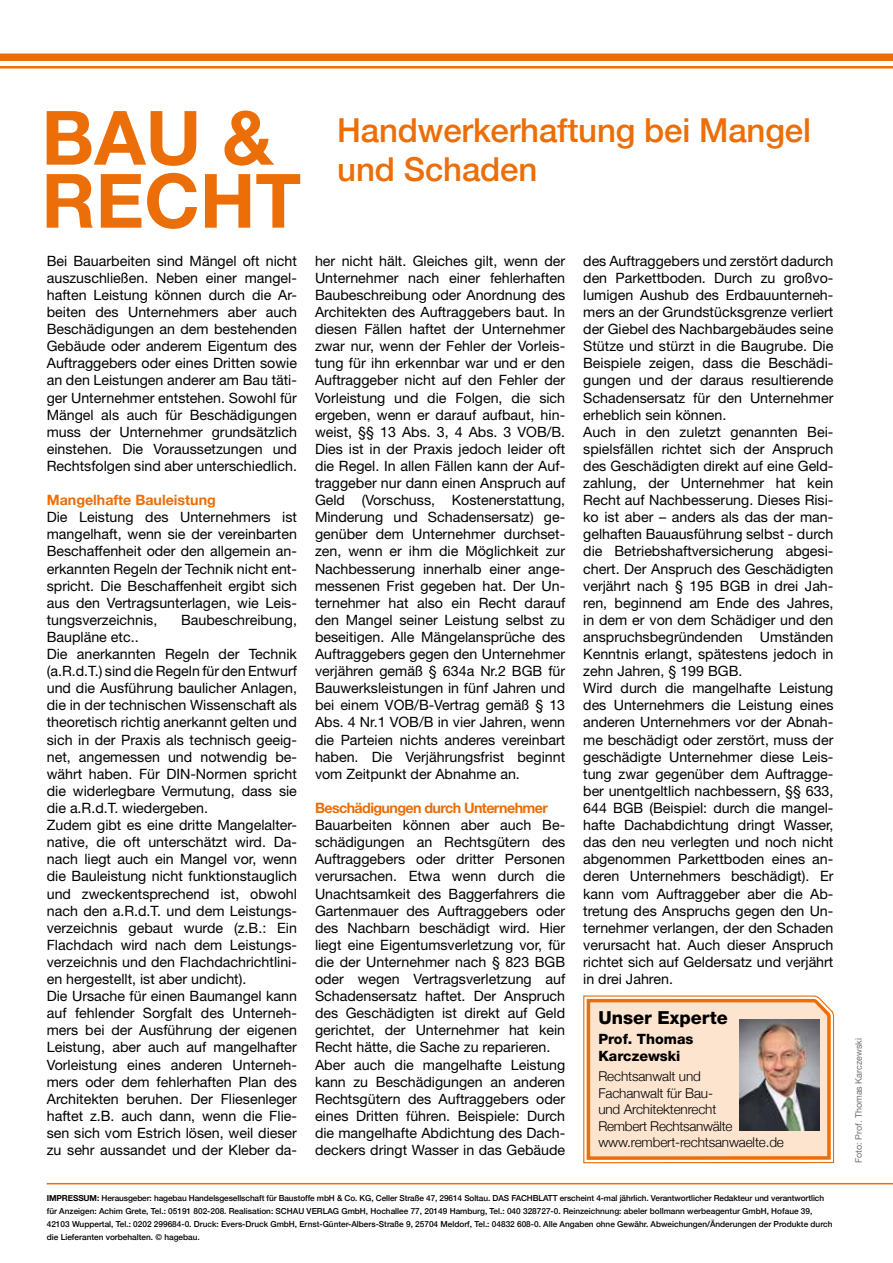
<style>
.page{position:relative;width:893px;height:1263px;background:#fff}
.page>*{position:absolute;margin:0;border:0;box-sizing:border-box;transform-origin:0 0}
.t1{font:700 75px/63px "Helvetica Neue";color:#eb6e08}
.t2{font:500 33px/39.6px "Helvetica Neue";letter-spacing:-.005em;color:#eb6e08}
.t3{font:800 18px "Helvetica Neue";color:#000}
.t4{font:14.25px/17.1px "Helvetica Neue";color:#000;text-align:justify}
.t5{font:700 14.25px "Helvetica Neue";letter-spacing:-.04em;color:#eb6e08}
.t6{font:700 14.25px "Helvetica Neue";color:#eb6e08}
.t7{font:800 14.25px/16.5px "Helvetica Neue";color:#000}
.t8{font:300 13.5px/16.5px "Helvetica Neue";letter-spacing:-.01em;color:#000}
.t9{font:9px "Helvetica Neue";color:#707172}
.t10{font:500 8.25px/12.8px "Helvetica Neue";color:#000}
.s1{font-weight:700}
</style>
<div class="page">
<hr style="left:0;top:66px;width:893px;height:3px;background:#eb6e08">
<div style="left:0;top:54px;width:893px;height:7px;background:#eb6e08"></div>
<hr style="left:47px;top:1183px;width:846px;height:1px;background:#eb6e08">
<svg style="left:583px;top:995px;width:252px;height:169px;background:#f8d6b9"></svg>
<img style="left:739px;top:1019px;width:80px;height:111px">
<h1 class="t1" style="left:41px;top:105px;width:261px">BAU &amp;<br>RECHT</h1>
<h2 class="t2" style="left:337px;top:107px;width:475px">Handwerkerhaftung bei Mangel und Schaden</h2>
<p class="t4" style="left:47px;top:252px;width:252px">Bei Bauarbeiten sind Mängel oft nicht auszuschließen. Neben einer mangel&shy;haften Leistung können durch die Ar&shy;beiten des Unternehmers aber auch Beschädigungen an dem bestehenden Gebäude oder anderem Eigentum des Auftraggebers oder eines Dritten sowie an den Leistungen anderer am Bau täti&shy;ger Unternehmer entstehen. Sowohl für Mängel als auch für Beschädigungen muss der Unternehmer grundsätzlich einstehen. Die Voraussetzungen und Rechtsfolgen sind aber unterschiedlich.</p>
<p class="t6" style="left:47px;top:491px;width:171px">Mangelhafte Bauleistung</p>
<p class="t4" style="left:47px;top:508px;width:252px">Die Leistung des Unternehmers ist mangelhaft, wenn sie der vereinbarten Beschaffenheit oder den allgemein an&shy;erkannten Regeln der Technik nicht ent&shy;spricht. Die Beschaffenheit ergibt sich aus den Vertragsunterlagen, wie Leis&shy;tungsverzeichnis,</p>
<p class="t4" style="left:315px;top:252px;width:252px">her nicht hält. Gleiches gilt, wenn der Unternehmer nach einer fehlerhaften Baubeschreibung oder Anordnung des Architekten des Auftraggebers baut. In diesen Fällen haftet der Unternehmer zwar nur, wenn der Fehler der Vorleis&shy;tung für ihn erkennbar war und er den Auftraggeber nicht auf den Fehler der Vorleistung und die Folgen, die sich ergeben, wenn er darauf aufbaut, hin&shy;weist, §§ 13 Abs. 3, 4 Abs. 3 VOB/B.<br>Dies ist in der Praxis jedoch leider oft die Regel. In allen Fällen kann der Auf&shy;traggeber nur dann einen Anspruch auf Geld (Vorschuss, Kostenerstattung, Minderung und Schadensersatz) ge&shy;genüber dem Unternehmer durchset&shy;zen, wenn er ihm die Möglichkeit zur Nachbesserung innerhalb einer ange&shy;messenen Frist gegeben hat. Der Un&shy;ternehmer hat also ein Recht darauf den Mangel seiner Leistung selbst zu beseitigen. Alle Mängelansprüche des Auftraggebers gegen den Unternehmer verjähren gemäß § 634a Nr.2 BGB für Bauwerksleistungen in fünf Jahren und bei einem VOB/B-Vertrag gemäß § 13<br>Abs. 4 Nr.1 VOB/B in vier Jahren, wenn die Parteien nichts anderes vereinbart haben. Die Verjährungsfrist beginnt vom Zeitpunkt der Abnahme an.</p>
<p class="t5" style="left:315px;top:799px;width:235px">Beschädigungen durch Unternehmer</p>
<p class="t4" style="left:315px;top:816px;width:252px;text-align:left">Bauarbeiten können aber auch Be&shy;schädigungen an Rechtsgütern des Auftraggebers oder dritter Personen verursachen. Etwa wenn durch die Unachtsamkeit des Baggerfahrers die Gartenmauer des Auftraggebers oder des Nachbarn beschädigt wird. Hier liegt eine Eigentumsverletzung vor, für die der Unternehmer nach § 823 BGB oder wegen Vertragsverletzung auf Schadensersatz haftet. Der Anspruch des Geschädigten ist direkt auf Geld gerichtet, der Unternehmer hat kein Recht hätte, die Sache zu reparieren.<br>Aber auch die mangelhafte Leistung kann zu Beschädigungen an anderen Rechtsgütern des Auftraggebers oder eines Dritten führen. Beispiele: Durch die mangelhafte Abdichtung des Dach&shy;deckers dringt Wasser in das Gebäude</p>
<p class="t4" style="left:583px;top:252px;width:252px;text-align:left">des Auftraggebers und zerstört dadurch den Parkettboden. Durch zu großvo&shy;lumigen Aushub des Erdbauunterneh&shy;mers an der Grundstücksgrenze verliert der Giebel des Nachbargebäudes seine Stütze und stürzt in die Baugrube. Die Beispiele zeigen, dass die Beschädi&shy;gungen und der daraus resultierende Schadensersatz für den Unternehmer erheblich sein können.<br>Auch in den zuletzt genannten Bei&shy;spielsfällen richtet sich der Anspruch des Geschädigten direkt auf eine Geld&shy;zahlung, der Unternehmer hat kein Recht auf Nachbesserung. Dieses Risi&shy;ko ist aber – anders als das der man&shy;gelhaften Bauausführung selbst - durch die Betriebshaftversicherung abgesi&shy;chert. Der Anspruch des Geschädigten verjährt nach § 195 BGB in drei Jah&shy;ren, beginnend am Ende des Jahres, in dem er von dem Schädiger und den anspruchsbegründenden Umständen Kenntnis erlangt, spätestens jedoch in zehn Jahren, § 199 BGB.<br>Wird durch die mangelhafte Leistung des Unternehmers die Leistung eines anderen Unternehmers vor der Abnah&shy;me beschädigt oder zerstört, muss der geschädigte Unternehmer diese Leis&shy;tung zwar gegenüber dem Auftragge&shy;ber unentgeltlich nachbessern, §§ 633, 644 BGB (Beispiel: durch die mangel&shy;hafte Dachabdichtung dringt Wasser, das den neu verlegten und noch nicht abgenommen Parkettboden eines an&shy;deren Unternehmers beschädigt). Er kann vom Auftraggeber aber die Ab&shy;tretung des Anspruchs gegen den Un&shy;ternehmer verlangen, der den Schaden verursacht hat. Auch dieser Anspruch richtet sich auf Geldersatz und verjährt in drei Jahren.</p>
<p class="t3" style="left:598px;top:1007px;width:131px">Unser Experte</p>
<p class="t7" style="left:598px;top:1031px;width:97px">Prof. Thomas<br>Karczewski</p>
<p class="t8" style="left:598px;top:1068px;width:187px">Rechtsanwalt und<br>Fachanwalt für Bau-<br>und Architektenrecht<br>Rembert Rechtsanwälte www.rembert-rechtsanwaelte.de</p>
<p class="t4" style="left:181px;top:611px;width:117px">Baubeschreibung,</p>
<p class="t4" style="left:47px;top:628px;width:252px;text-align:left">Baupläne etc..<br>Die anerkannten Regeln der Technik (a.R.d.T.) sind die Regeln für den Entwurf und die Ausführung baulicher Anlagen, die in der technischen Wissenschaft als theoretisch richtig anerkannt gelten und sich in der Praxis als technisch geeig&shy;net, angemessen und notwendig be&shy;währt haben. Für DIN-Normen spricht die widerlegbare Vermutung, dass sie die a.R.d.T. wiedergeben.<br>Zudem gibt es eine dritte Mangelalter&shy;native, die oft unterschätzt wird. Da&shy;nach liegt auch ein Mangel vor, wenn die Bauleistung nicht funktionstauglich und zweckentsprechend ist, obwohl nach den a.R.d.T. und dem Leistungs&shy;verzeichnis gebaut wurde (z.B.: Ein Flachdach wird nach dem Leistungs&shy;verzeichnis und den Flachdachrichtlini&shy;en hergestellt, ist aber undicht).<br>Die Ursache für einen Baumangel kann auf fehlender Sorgfalt des Unterneh&shy;mers bei der Ausführung der eigenen Leistung, aber auch auf mangelhafter Vorleistung eines anderen Unterneh&shy;mers oder dem fehlerhaften Plan des Architekten beruhen. Der Fliesenleger haftet z.B. auch dann, wenn die Flie&shy;sen sich vom Estrich lösen, weil dieser zu sehr aussandet und der Kleber da-</p>
<p class="t10" style="left:47px;top:1191px;width:787px"><span class="s1">IMPRESSUM:</span> Herausgeber: hagebau Handelsgesellschaft für Baustoffe mbH &amp; Co. KG, Celler Straße 47, 29614 Soltau. DAS FACHBLATT erscheint 4-mal jährlich. Verantwortlicher Redakteur und verantwortlich für Anzeigen: Achim Grete, Tel.: 05191 802-208. Realisation: SCHAU VERLAG GmbH, Hochallee 77, 20149 Hamburg, Tel.: 040 328727-0. Reinzeichnung: abeler bollmann werbeagentur GmbH, Hofaue 39, 42103 Wuppertal, Tel.: 0202 299684-0. Druck: Evers-Druck GmbH, Ernst-Günter-Albers-Straße 9, 25704 Meldorf, Tel.: 04832 608-0. Alle Angaben ohne Gewähr. Abweichungen/Änderungen der Produkte durch die Lieferanten vorbehalten. © hagebau.</p>
<p class="t9" style="left:853px;top:1163px;width:127px;rotate:-90deg">Foto: Prof. Thomas Karczewski</p>
</div>
